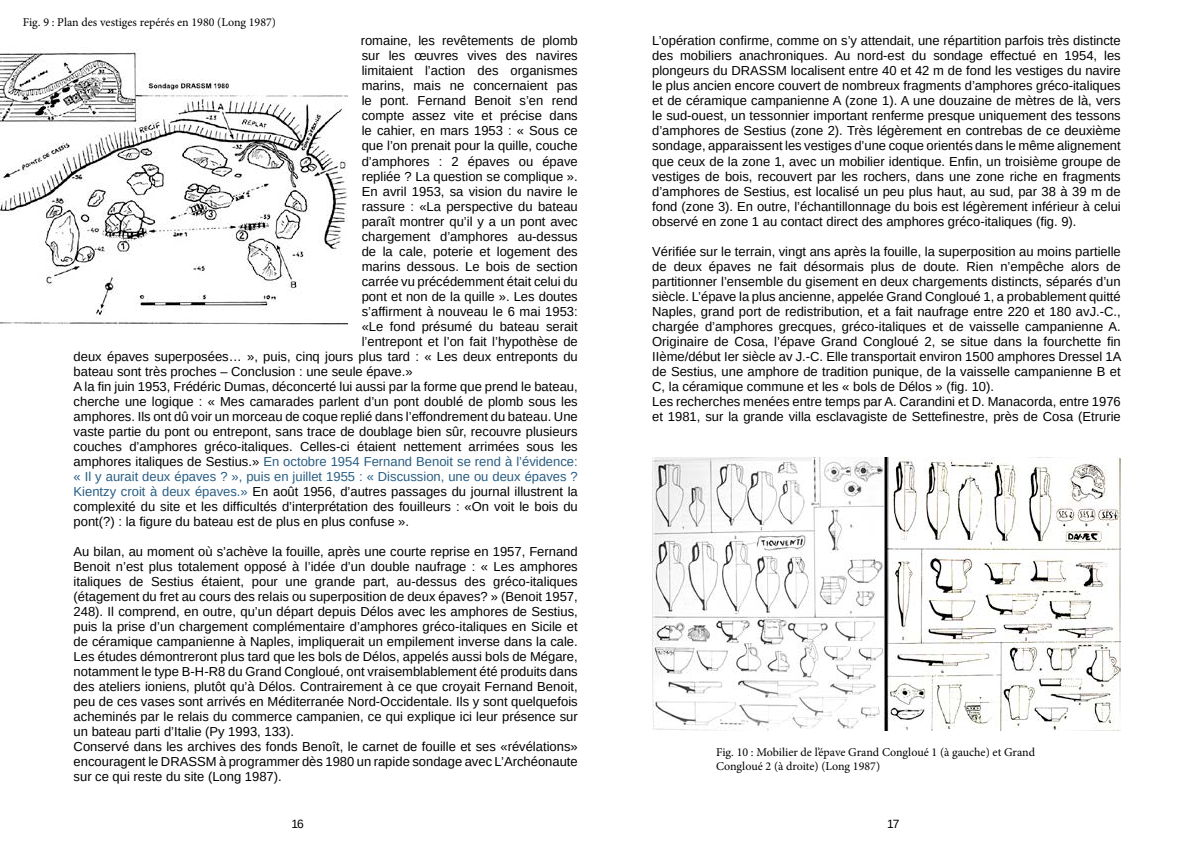
<style>
.page{position:relative;width:1191px;height:842px;background:#fff}
.page>*{position:absolute;margin:0;border:0;box-sizing:border-box;transform-origin:0 0}
.t1{font:13px/15px "Arimo";color:#000}
.t2{font:13px "Arimo";color:#285d83}
.t3{font:12px/14.4px "Minion Pro";color:#000}
.t4{font:12px "Arimo";color:#000}
.s1{color:#000}
.s2{color:#285d83}
</style>
<div class="page">
<img style="left:0;top:48px;width:348px;height:278px">
<img style="left:652px;top:458px;width:468px;height:273px">
<p class="t3" style="left:23px;top:15px;width:255px">Fig. 9 : Plan des vestiges repérés en 1980 (Long 1987)</p>
<p class="t1" style="left:361px;top:34px;width:218px">romaine, les revêtements de plomb</p>
<p class="t1" style="left:362px;top:49px;width:217px">sur les œuvres vives des navires</p>
<p class="t1" style="left:362px;top:64px;width:217px">limitaient l’action des organismes</p>
<p class="t1" style="left:362px;top:79px;width:217px">marins, mais ne concernaient pas</p>
<p class="t1" style="left:362px;top:94px;width:218px">le pont. Fernand Benoit s’en rend</p>
<p class="t1" style="left:362px;top:109px;width:218px">compte assez vite et précise dans</p>
<p class="t1" style="left:362px;top:124px;width:218px">le cahier, en mars 1953 : « Sous ce</p>
<p class="t1" style="left:362px;top:139px;width:217px">que l’on prenait pour la quille, couche</p>
<p class="t1" style="left:362px;top:154px;width:217px">d’amphores : 2 épaves ou épave</p>
<p class="t1" style="left:362px;top:169px;width:217px">repliée ? La question se complique ».</p>
<p class="t1" style="left:362px;top:184px;width:217px">En avril 1953, sa vision du navire le</p>
<p class="t1" style="left:362px;top:199px;width:217px">rassure : «La perspective du bateau</p>
<p class="t1" style="left:362px;top:214px;width:218px">paraît montrer qu’il y a un pont avec</p>
<p class="t1" style="left:362px;top:229px;width:217px">chargement d’amphores au-dessus</p>
<p class="t1" style="left:362px;top:244px;width:217px">de la cale, poterie et logement des</p>
<p class="t1" style="left:362px;top:259px;width:217px">marins dessous. Le bois de section</p>
<p class="t1" style="left:362px;top:274px;width:217px">carrée vu précédemment était celui du</p>
<p class="t1" style="left:362px;top:289px;width:218px">pont et non de la quille ». Les doutes</p>
<p class="t1" style="left:362px;top:304px;width:217px">s’affirment à nouveau le 6 mai 1953:</p>
<p class="t1" style="left:362px;top:319px;width:217px">«Le fond présumé du bateau serait</p>
<p class="t1" style="left:362px;top:334px;width:217px">l’entrepont et l’on fait l’hypothèse de</p>
<p class="t1" style="left:74px;top:349px;width:505px">deux épaves superposées… », puis, cinq jours plus tard : « Les deux entreponts du</p>
<p class="t1" style="left:74px;top:364px;width:340px">bateau sont très proches – Conclusion : une seule épave.»</p>
<p class="t1" style="left:74px;top:379px;width:505px">A la fin juin 1953, Frédéric Dumas, déconcerté lui aussi par la forme que prend le bateau,</p>
<p class="t1" style="left:74px;top:394px;width:505px">cherche une logique : « Mes camarades parlent d’un pont doublé de plomb sous les</p>
<p class="t1" style="left:74px;top:409px;width:506px">amphores. Ils ont dû voir un morceau de coque replié dans l’effondrement du bateau. Une</p>
<p class="t1" style="left:74px;top:424px;width:505px">vaste partie du pont ou entrepont, sans trace de doublage bien sûr, recouvre plusieurs</p>
<p class="t1" style="left:74px;top:439px;width:505px">couches d’amphores gréco-italiques. Celles-ci étaient nettement arrimées sous les</p>
<p class="t2" style="left:74px;top:453px;width:505px"><span class="s1">amphores italiques de Sestius.»</span> En octobre 1954 Fernand Benoit se rend à l’évidence:</p>
<p class="t2" style="left:74px;top:468px;width:505px">« Il y aurait deux épaves ? », puis en juillet 1955 : « Discussion, une ou deux épaves ?</p>
<p class="t1" style="left:74px;top:484px;width:505px"><span class="s2">Kientzy croit à deux épaves.»</span> En août 1956, d’autres passages du journal illustrent la</p>
<p class="t1" style="left:74px;top:499px;width:505px">complexité du site et les difficultés d’interprétation des fouilleurs : «On voit le bois du</p>
<p class="t1" style="left:74px;top:514px;width:337px">pont(?) : la figure du bateau est de plus en plus confuse ».</p>
<p class="t1" style="left:74px;top:544px;width:506px">Au bilan, au moment où s’achève la fouille, après une courte reprise en 1957, Fernand Benoit n’est plus totalement opposé à l’idée d’un double naufrage : « Les amphores italiques de Sestius étaient, pour une grande part, au-dessus des gréco-italiques (étagement du fret au cours des relais ou superposition de deux épaves? » (Benoit 1957, 248). Il comprend, en outre, qu’un départ depuis Délos avec les amphores de Sestius, puis la prise d’un chargement complémentaire d’amphores gréco-italiques en Sicile et de céramique campanienne à Naples, impliquerait un empilement inverse dans la cale.<br>Les études démontreront plus tard que les bols de Délos, appelés aussi bols de Mégare, notamment le type B-H-R8 du Grand Congloué, ont vraisemblablement été produits dans des ateliers ioniens, plutôt qu’à Délos. Contrairement à ce que croyait Fernand Benoit, peu de ces vases sont arrivés en Méditerranée Nord-Occidentale. Ils y sont quelquefois acheminés par le relais du commerce campanien, ce qui explique ici leur présence sur un bateau parti d’Italie (Py 1993, 133).<br>Conservé dans les archives des fonds Benoît, le carnet de fouille et ses «révélations» encouragent le DRASSM à programmer dès 1980 un rapide sondage avec L’Archéonaute sur ce qui reste du site (Long 1987).</p>
<p class="t1" style="left:652px;top:34px;width:470px;text-align:justify">L’opération confirme, comme on s’y attendait, une répartition parfois très distincte des mobiliers anachroniques. Au nord-est du sondage effectué en 1954, les plongeurs du DRASSM localisent entre 40 et 42 m de fond les vestiges du navire le plus ancien encore couvert de nombreux fragments d’amphores gréco-italiques et de céramique campanienne A (zone 1). A une douzaine de mètres de là, vers le sud-ouest, un tessonnier important renferme presque uniquement des tessons d’amphores de Sestius (zone 2). Très légèrement en contrebas de ce deuxième sondage, apparaissent les vestiges d’une coque orientés dans le même alignement que ceux de la zone 1, avec un mobilier identique. Enfin, un troisième groupe de vestiges de bois, recouvert par les rochers, dans une zone riche en fragments d’amphores de Sestius, est localisé un peu plus haut, au sud, par 38 à 39 m de fond (zone 3). En outre, l’échantillonnage du bois est légèrement inférieur à celui observé en zone 1 au contact direct des amphores gréco-italiques (fig. 9).</p>
<p class="t1" style="left:652px;top:244px;width:471px">Vérifiée sur le terrain, vingt ans après la fouille, la superposition au moins partielle de deux épaves ne fait désormais plus de doute. Rien n’empêche alors de partitionner l’ensemble du gisement en deux chargements distincts, séparés d’un siècle. L’épave la plus ancienne, appelée Grand Congloué 1, a probablement quitté Naples, grand port de redistribution, et a fait naufrage entre 220 et 180 avJ.-C., chargée d’amphores grecques, gréco-italiques et de vaisselle campanienne A.<br>Originaire de Cosa, l’épave Grand Congloué 2, se situe dans la fourchette fin IIème/début Ier siècle av J.-C. Elle transportait environ 1500 amphores Dressel 1A de Sestius, une amphore de tradition punique, de la vaisselle campanienne B et C, la céramique commune et les « bols de Délos » (fig. 10).<br>Les recherches menées entre temps par A. Carandini et D. Manacorda, entre 1976 et 1981, sur la grande villa esclavagiste de Settefinestre, près de Cosa (Etrurie</p>
<p class="t3" style="left:716px;top:745px;width:320px">Fig. 10 : Mobilier de l’épave Grand Congloué 1 (à gauche) et Grand<br>Congloué 2 (à droite) (Long 1987)</p>
<p class="t4" style="left:291px;top:816px;width:14px">16</p>
<p class="t4" style="left:887px;top:816px;width:14px">17</p>
</div>
